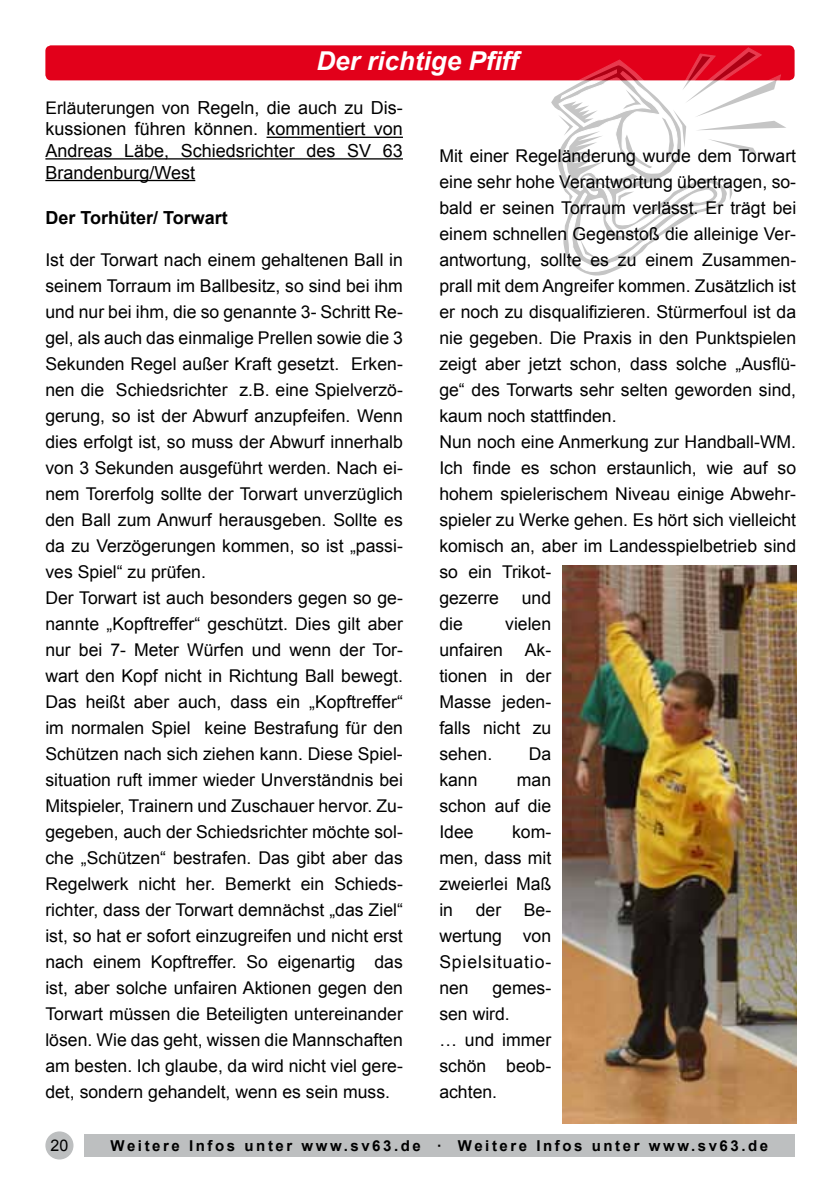
<style>
.page{position:relative;width:840px;height:1191px;background:#fff}
.page>*{position:absolute;margin:0;border:0;box-sizing:border-box;transform-origin:0 0}
.t1{font:italic 700 26px "Arial";color:#fff}
.t2{font:18px/21.6px "Arial";color:#000;text-align:justify}
.t3{font:700 18px "Arial";color:#000}
.t4{font:17.6px/26px "Arial";color:#000;text-align:justify}
.t5{font:16px "Arial";color:#000}
.t6{font:700 15px "Arial";letter-spacing:.17em;color:#000}
.s1{font-size:17.4px}
</style>
<div class="page">
<img style="left:562px;top:566px;width:233px;height:557px">
<div style="left:84px;top:1134px;width:710px;height:23px;background:#bdbfc0"></div>
<div style="left:45px;top:45px;width:749px;height:35px;background:#e2001a;border-radius:6px"></div>
<div style="left:45px;top:1131px;width:28px;height:28px;background:#bdbfc0;border-radius:50%"></div>
<svg style="left:551px;top:47px;width:241px;height:229px"></svg>
<hr style="left:266px;top:137px;width:137px;height:1px;background:#000">
<hr style="left:45px;top:158px;width:358px;height:2px;background:#000">
<hr style="left:45px;top:180px;width:150px;height:1px;background:#000">
<h1 class="t1" style="left:316px;top:43px;width:203px">Der richtige Pfiff</h1>
<p class="t2" style="left:45px;top:97px;width:359px"><span class="s1">Erläuterungen von</span> Regeln, die auch zu Dis&shy;kussionen führen können. kommentiert von Andreas Läbe, Schiedsrichter des SV 63<br>Brandenburg/West</p>
<p class="t3" style="left:45px;top:206px;width:184px">Der Torhüter/ Torwart</p>
<p class="t4" style="left:45px;top:247px;width:359px;text-align:left">Ist der Torwart nach einem gehaltenen Ball in seinem Torraum im Ballbesitz, so sind bei ihm und nur bei ihm, die so genannte 3- Schritt Re&shy;gel, als auch das einmalige Prellen sowie die 3<br>Sekunden Regel außer Kraft gesetzt. Erken&shy;nen die Schiedsrichter z.B. eine Spielverzö&shy;gerung, so ist der Abwurf anzupfeifen. Wenn dies erfolgt ist, so muss der Abwurf innerhalb von 3 Sekunden ausgeführt werden. Nach ei&shy;nem Torerfolg sollte der Torwart unverzüglich den Ball zum Anwurf herausgeben. Sollte es da zu Verzögerungen kommen, so ist „passi&shy;ves Spiel“ zu prüfen.<br>Der Torwart ist auch besonders gegen so ge&shy;nannte „Kopftreffer“ geschützt. Dies gilt aber nur bei 7- Meter Würfen und wenn der Tor&shy;wart den Kopf nicht in Richtung Ball bewegt.<br>Das heißt aber auch, dass ein „Kopftreffer“ im normalen Spiel keine Bestrafung für den Schützen nach sich ziehen kann. Diese Spiel&shy;situation ruft immer wieder Unverständnis bei Mitspieler, Trainern und Zuschauer hervor. Zu&shy;gegeben, auch der Schiedsrichter möchte sol&shy;che „Schützen“ bestrafen. Das gibt aber das Regelwerk nicht her. Bemerkt ein Schieds&shy;richter, dass der Torwart demnächst „das Ziel“ ist, so hat er sofort einzugreifen und nicht erst nach einem Kopftreffer. So eigenartig das ist, aber solche unfairen Aktionen gegen den Torwart müssen die Beteiligten untereinander lösen. Wie das geht, wissen die Mannschaften am besten. Ich glaube, da wird nicht viel gere&shy;det, sondern gehandelt, wenn es sein muss.</p>
<p class="t4" style="left:439px;top:143px;width:358px;text-align:left">Mit einer Regeländerung wurde dem Torwart eine sehr hohe Verantwortung übertragen, so&shy;bald er seinen Torraum verlässt. Er trägt bei einem schnellen Gegenstoß die alleinige Ver&shy;antwortung, sollte es zu einem Zusammen&shy;prall mit dem Angreifer kommen. Zusätzlich ist er noch zu disqualifizieren. Stürmerfoul ist da nie gegeben. Die Praxis in den Punktspielen zeigt aber jetzt schon, dass solche „Ausflü&shy;ge“ des Torwarts sehr selten geworden sind, kaum noch stattfinden.<br>Nun noch eine Anmerkung zur Handball-WM.<br>Ich finde es schon erstaunlich, wie auf so hohem spielerischem Niveau einige Abwehr&shy;spieler zu Werke gehen. Es hört sich vielleicht komisch an, aber im Landesspielbetrieb sind so ein Trikot-<br>gezerre</p>
<p class="t4" style="left:521px;top:585px;width:31px">und</p>
<p class="t4" style="left:439px;top:611px;width:113px;text-indent:66px">vielen unfairen Ak&shy;tionen in der Masse jeden&shy;falls nicht zu sehen.</p>
<p class="t4" style="left:439px;top:611px;width:25px">die</p>
<p class="t4" style="left:528px;top:741px;width:24px">Da</p>
<p class="t4" style="left:439px;top:767px;width:40px">kann</p>
<p class="t4" style="left:439px;top:767px;width:113px;text-indent:78px">man schon auf die Idee</p>
<p class="t4" style="left:439px;top:819px;width:113px;text-indent:73px">kom&shy;men, dass mit zweierlei Maß in</p>
<p class="t4" style="left:439px;top:897px;width:113px;text-indent:84px">Be&shy;wertung von Spielsituatio&shy;nen</p>
<p class="t4" style="left:475px;top:897px;width:27px">der</p>
<p class="t4" style="left:439px;top:974px;width:113px;text-align:left;text-indent:53px">gemes&shy;sen wird.<br>… und immer schön beob&shy;achten.</p>
<p class="t5" style="left:50px;top:1134px;width:19px">20</p>
<p class="t6" style="left:111px;top:1135px;width:658px">Weitere Infos unter www.sv63.de · Weitere Infos unter www.sv63.de</p>
</div>
